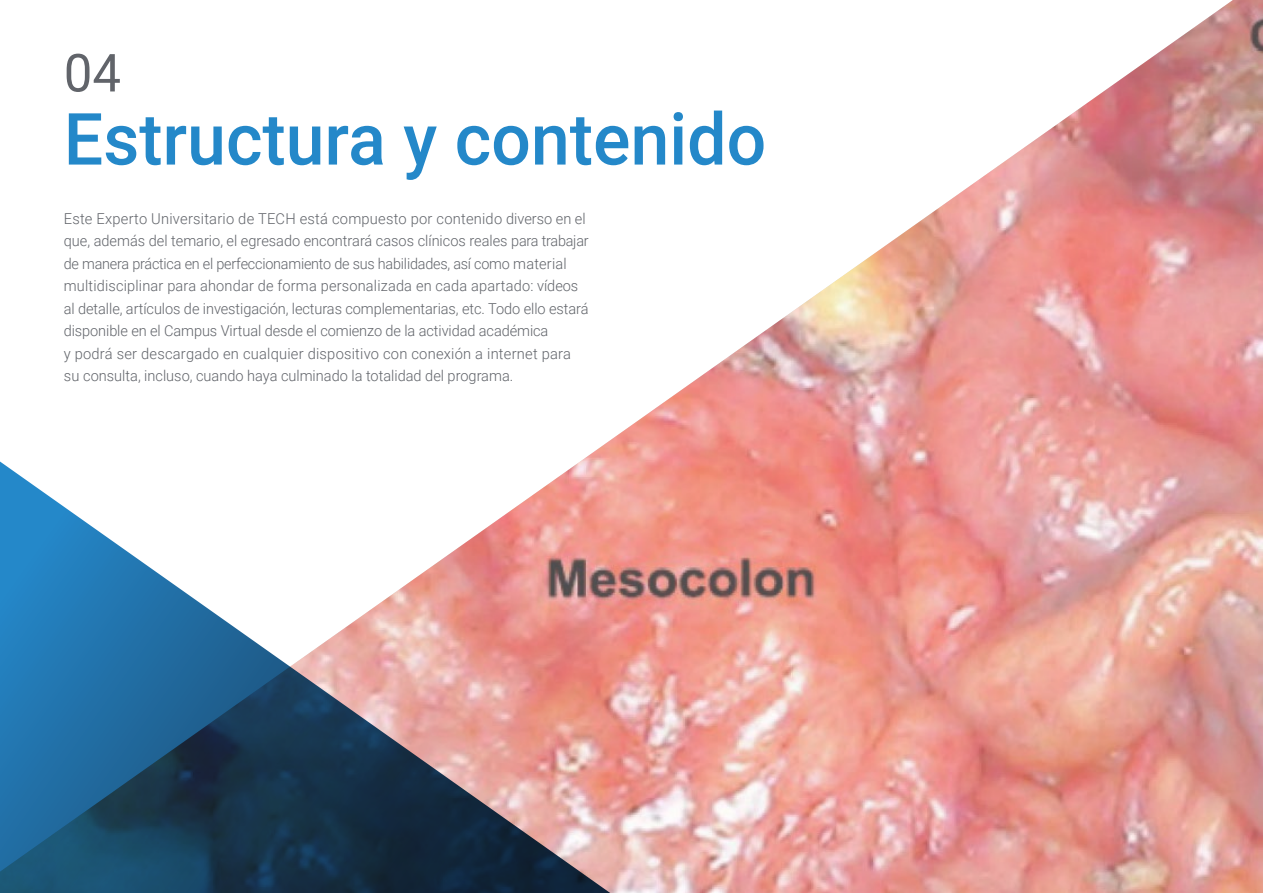
<style>
.page{position:relative;width:1263px;height:893px;background:#fff}
.page>*{position:absolute;margin:0;border:0;box-sizing:border-box;transform-origin:0 0}
.t1{font:500 72px "Roboto";color:#2488c9}
.t2{font:52.5px "Roboto";color:#61646a}
.t3{font:300 15px/22.5px "Roboto";color:#61646a}
</style>
<div class="page">
<img style="left:602px;top:0;width:661px;height:893px">
<svg style="left:0;top:446px;width:640px;height:447px"></svg>
<h2 class="t2" style="left:64px;top:36px;width:59px">04</h2>
<h1 class="t1" style="left:64px;top:89px;width:704px">Estructura y contenido</h1>
<p class="t3" style="left:64px;top:207px;width:526px">Este Experto Universitario de TECH está compuesto por contenido diverso en el que, además del temario, el egresado encontrará casos clínicos reales para trabajar de manera práctica en el perfeccionamiento de sus habilidades, así como material multidisciplinar para ahondar de forma personalizada en cada apartado: vídeos al detalle, artículos de investigación, lecturas complementarias, etc. Todo ello estará disponible en el Campus Virtual desde el comienzo de la actividad académica<br>y podrá ser descargado en cualquier dispositivo con conexión a internet para su consulta, incluso, cuando haya culminado la totalidad del programa.</p>
</div>
